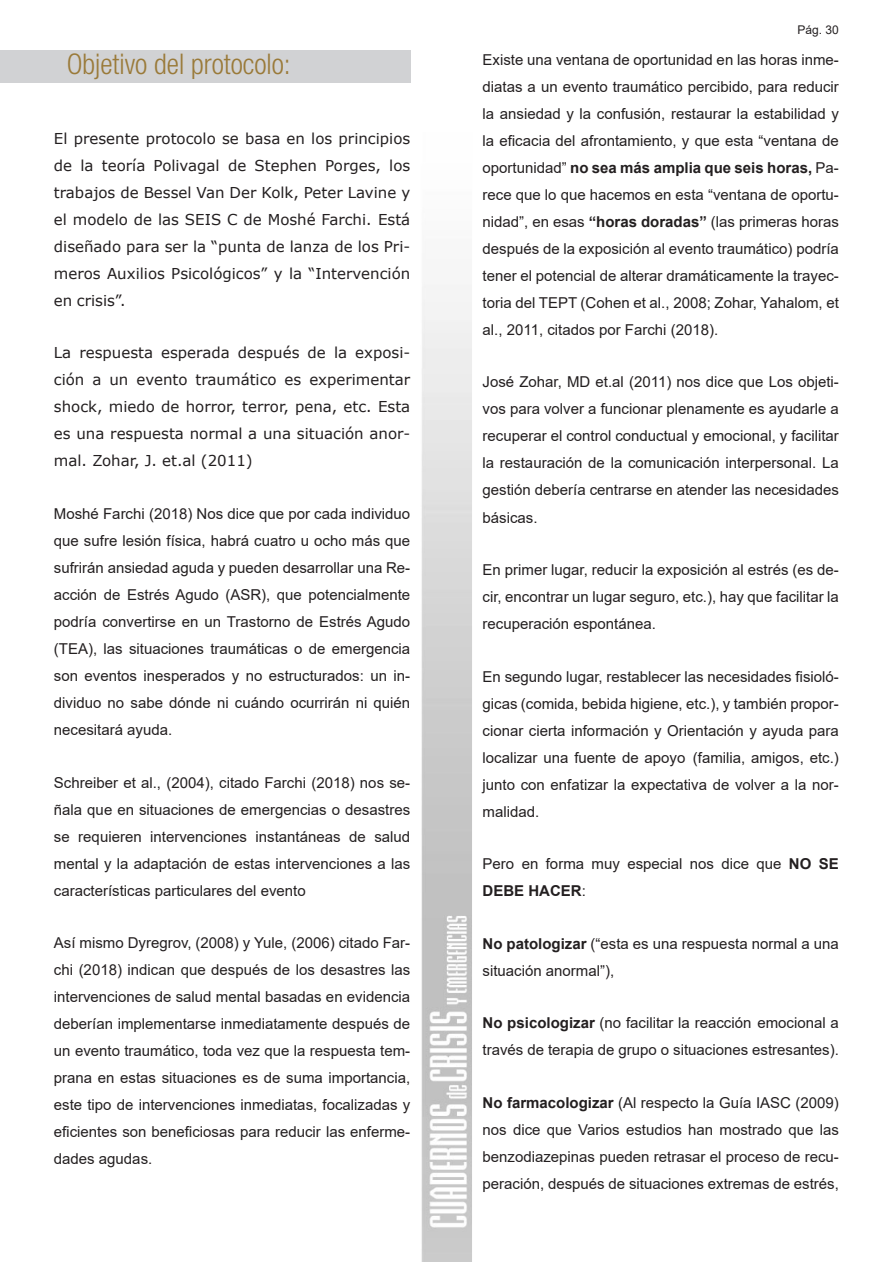
<style>
.page{position:relative;width:893px;height:1263px;background:#fff}
.page>*{position:absolute;margin:0;border:0;box-sizing:border-box;transform-origin:0 0}
.Títol_APARTAT_-_esqu{font:300 condensed 28.5px "Helvetica Neue LT Std";color:#9a7a39}
.Paragraf_BO{font:15px/27px "Arial";color:#231f20;text-align:justify}
.Paragraf_BO-2{font:15px/27px "Verdana";color:#231f20;text-align:justify}
.t1{font:12px "Arial";color:#231f20}
.s1{font-weight:700}
</style>
<div class="page">
<img style="left:0;top:50px;width:472px;height:1212px">
<div style="left:0;top:50px;width:410px;height:32px;background:#d1d2d4"></div>
<p class="Títol_APARTAT_-_esqu" style="left:67px;top:48px;width:226px">Objetivo del protocolo:</p>
<p class="Paragraf_BO-2" style="left:54px;top:125px;width:358px">El presente protocolo se basa en los principios de la teoría Polivagal de Stephen Porges, los trabajos de Bessel Van Der Kolk, Peter Lavine y el modelo de las SEIS C de Moshé Farchi. Está diseñado para ser la “punta de lanza de los Pri&shy;meros Auxilios Psicológicos” y la “Intervención en crisis”.</p>
<p class="Paragraf_BO-2" style="left:54px;top:339px;width:358px">La respuesta esperada después de la exposi&shy;ción a un evento traumático es experimentar shock, miedo de horror, terror, pena, etc. Esta es una respuesta normal a una situación anor&shy;mal. Zohar, J. et.al (2011)</p>
<p class="Paragraf_BO" style="left:54px;top:500px;width:358px">Moshé Farchi (2018) Nos dice que por cada individuo que sufre lesión física, habrá cuatro u ocho más que sufrirán ansiedad aguda y pueden desarrollar una Re&shy;acción de Estrés Agudo (ASR), que potencialmente podría convertirse en un Trastorno de Estrés Agudo (TEA), las situaciones traumáticas o de emergencia son eventos inesperados y no estructurados: un in&shy;dividuo no sabe dónde ni cuándo ocurrirán ni quién necesitará ayuda.</p>
<p class="Paragraf_BO" style="left:54px;top:769px;width:358px">Schreiber et al., (2004), citado Farchi (2018) nos se&shy;ñala que en situaciones de emergencias o desastres se requieren intervenciones instantáneas de salud mental y la adaptación de estas intervenciones a las características particulares del evento</p>
<p class="Paragraf_BO" style="left:54px;top:929px;width:358px">Así mismo Dyregrov, (2008) y Yule, (2006) citado Far&shy;chi (2018) indican que después de los desastres las intervenciones de salud mental basadas en evidencia deberían implementarse inmediatamente después de un evento traumático, toda vez que la respuesta tem&shy;prana en estas situaciones es de suma importancia, este tipo de intervenciones inmediatas, focalizadas y eficientes son beneficiosas para reducir las enferme&shy;dades agudas.</p>
<p class="t1" style="left:798px;top:21px;width:43px">Pág. 30</p>
<p class="Paragraf_BO" style="left:483px;top:46px;width:358px">Existe una ventana de oportunidad en las horas inme&shy;diatas a un evento traumático percibido, para reducir la ansiedad y la confusión, restaurar la estabilidad y la eficacia del afrontamiento, y que esta “ventana de oportunidad” <span class="s1">no sea más amplia que seis horas,</span> Pa&shy;rece que lo que hacemos en esta “ventana de oportu&shy;nidad”, en esas <span class="s1">“horas doradas”</span> (las primeras horas después de la exposición al evento traumático) podría tener el potencial de alterar dramáticamente la trayec&shy;toria del TEPT (Cohen et al., 2008; Zohar, Yahalom, et al., 2011, citados por Farchi (2018).</p>
<p class="Paragraf_BO" style="left:483px;top:369px;width:358px">José Zohar, MD et.al (2011) nos dice que Los objeti&shy;vos para volver a funcionar plenamente es ayudarle a recuperar el control conductual y emocional, y facilitar la restauración de la comunicación interpersonal. La gestión debería centrarse en atender las necesidades básicas.</p>
<p class="Paragraf_BO" style="left:483px;top:556px;width:358px">En primer lugar, reducir la exposición al estrés (es de&shy;cir, encontrar un lugar seguro, etc.), hay que facilitar la recuperación espontánea.</p>
<p class="Paragraf_BO" style="left:483px;top:663px;width:358px">En segundo lugar, restablecer las necesidades fisioló&shy;gicas (comida, bebida higiene, etc.), y también propor&shy;cionar cierta información y Orientación y ayuda para localizar una fuente de apoyo (familia, amigos, etc.) junto con enfatizar la expectativa de volver a la nor&shy;malidad.</p>
<p class="Paragraf_BO" style="left:483px;top:850px;width:358px">Pero en forma muy especial nos dice que <span class="s1">NO SE<br>DEBE HACER</span>:</p>
<p class="Paragraf_BO" style="left:483px;top:930px;width:358px"><span class="s1">No patologizar</span> (“esta es una respuesta normal a una situación anormal”),</p>
<p class="Paragraf_BO" style="left:483px;top:1009px;width:358px"><span class="s1">No psicologizar</span> (no facilitar la reacción emocional a través de terapia de grupo o situaciones estresantes).</p>
<p class="Paragraf_BO" style="left:483px;top:1089px;width:358px"><span class="s1">No farmacologizar</span> (Al respecto la Guía IASC (2009) nos dice que Varios estudios han mostrado que las benzodiazepinas pueden retrasar el proceso de recu&shy;peración, después de situaciones extremas de estrés,</p>
</div>
